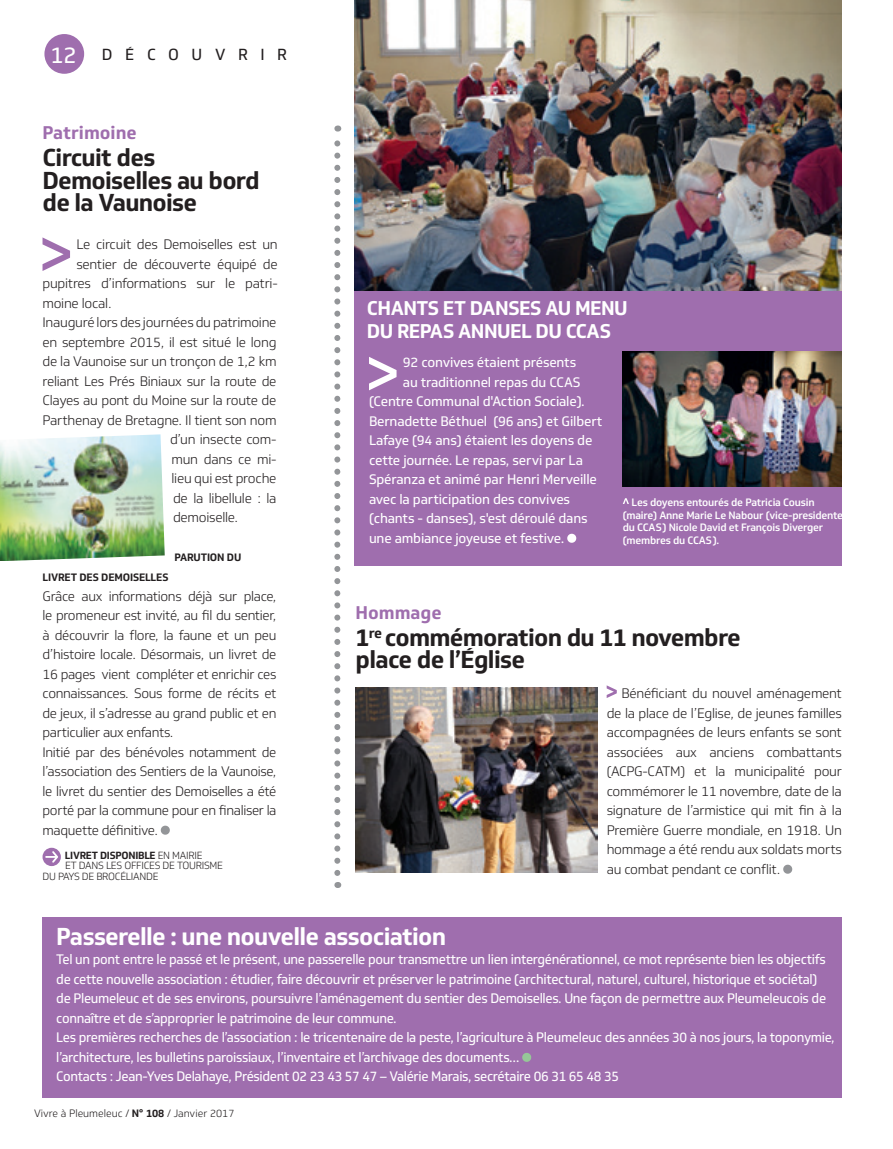
<style>
.page{position:relative;width:893px;height:1149px;background:#fff}
.page>*{position:absolute;margin:0;border:0;box-sizing:border-box;transform-origin:0 0}
.t1{font:24px/22.5px "Soleto Bold new";letter-spacing:-.03em;color:#231f20}
.t2{font:24px "Soleto Bold new";letter-spacing:-.03em;color:#fff}
.t3{font:19.5px/22.5px "Soleto Bold new";letter-spacing:-.03em;color:#fff}
.t4{font:18px "Soleto Bold new";color:#9f6eae}
.t5{font:15.75px "Soleto Regular new";letter-spacing:.8em;color:#231f20}
.t6{font:13.5px/19.5px "Soleto Light new";letter-spacing:-.02em;color:#231f20}
.t7{font:13.5px/19.5px "Soleto Regular new";letter-spacing:-.025em;color:#fff}
.t8{font:10.5px/12.6px "Soleto Medium new";letter-spacing:-.02em;color:#fff}
.t9{font:10.5px "Soleto Light new";color:#231f20}
.t10{font:10.5px "Soleto Bold new";letter-spacing:-.015em;color:#231f20}
.t11{font:10.2px/10.5px "Soleto Light new";letter-spacing:-.025em;color:#231f20}
.t12{font:10.2px "Soleto Bold new";letter-spacing:-.025em;color:#231f20}
.s1{font-size:22.5px;color:#fff}
.s2{font-family:"Soleto Light new"}
.s3{font-family:"Soleto Bold new"}
</style>
<div class="page">
<div style="left:354px;top:0;width:488px;height:566px;background:#9f6eae"></div>
<div style="left:43px;top:916px;width:799px;height:181px;background:#9f6eae"></div>
<svg style="left:334px;top:125px;width:6px;height:747px"></svg>
<svg style="left:161px;top:825px;width:9px;height:9px"></svg>
<svg style="left:43px;top:237px;width:27px;height:34px"></svg>
<svg style="left:43px;top:847px;width:18px;height:18px"></svg>
<img style="left:623px;top:351px;width:219px;height:135px">
<img style="left:354px;top:0;width:488px;height:291px">
<svg style="left:567px;top:533px;width:9px;height:9px"></svg>
<svg style="left:623px;top:498px;width:6px;height:6px"></svg>
<svg style="left:369px;top:357px;width:28px;height:33px"></svg>
<svg style="left:607px;top:685px;width:10px;height:12px"></svg>
<svg style="left:783px;top:864px;width:9px;height:9px"></svg>
<img style="left:356px;top:687px;width:241px;height:185px">
<svg style="left:522px;top:1052px;width:9px;height:9px"></svg>
<img style="left:0;top:434px;width:165px;height:127px">
<div style="left:44px;top:34px;width:40px;height:40px;background:#9f6eae;border-radius:50%"></div>
<p class="t5" style="left:50px;top:45px;width:205px"><span class="s1">12</span> DÉCO UVRIR</p>
<h3 class="t4" style="left:43px;top:121px;width:96px">Patrimoine</h3>
<h1 class="t1" style="left:43px;top:146px;width:219px">Circuit des<br>Demoiselles au bord de la Vaunoise</h1>
<p class="t6" style="left:76px;top:235px;width:203px">Le circuit des Demoiselles est un</p>
<p class="t6" style="left:76px;top:254px;width:203px">sentier de découverte équipé de</p>
<p class="t6" style="left:43px;top:274px;width:237px">pupitres d’informations sur le patri-</p>
<p class="t6" style="left:43px;top:293px;width:71px">moine local.</p>
<p class="t6" style="left:43px;top:313px;width:236px">I nauguré lors des journées du patrimoine</p>
<p class="t6" style="left:43px;top:332px;width:235px">en septembre 2015, il est situé le long</p>
<p class="t6" style="left:43px;top:352px;width:236px">de la Vaunoise sur un tronçon de 1,2 km</p>
<p class="t6" style="left:43px;top:371px;width:236px">reliant Les Prés Biniaux sur la route de</p>
<p class="t6" style="left:43px;top:391px;width:236px">Clayes au pont du Moine sur la route de</p>
<p class="t6" style="left:43px;top:410px;width:236px">Parthenay de Bretagne. I l tient son nom</p>
<p class="t6" style="left:170px;top:430px;width:108px">d’un insecte com-</p>
<p class="t6" style="left:172px;top:449px;width:107px">mun dans ce mi-</p>
<p class="t6" style="left:172px;top:469px;width:107px">lieu qui est proche</p>
<p class="t6" style="left:173px;top:488px;width:105px">de la libellule : la</p>
<p class="t6" style="left:173px;top:508px;width:67px">demoiselle.</p>
<p class="t10" style="left:175px;top:551px;width:60px">Parution du</p>
<p class="t10" style="left:43px;top:570px;width:127px">livret des Demoiselles</p>
<p class="t6" style="left:43px;top:586px;width:236px">G râce aux informations déjà sur place, le promeneur est invité, au fil du sentier, à découvrir la flore, la faune et un peu d’histoire locale. Désormais, un livret de 16 pages vient compléter et enrichir ces connaissances. Sous forme de récits et de jeux, il s’adresse au grand public et en particulier aux enfants.<br>I nitié par des bénévoles notamment de l’association des Sentiers de la Vaunoise, le livret du sentier des Demoiselles a été porté par la commune pour en finaliser la maquette définitive.</p>
<p class="t12" style="left:65px;top:848px;width:139px">Livret disponible <span class="s2">en mairie</span></p>
<p class="t11" style="left:43px;top:860px;width:182px;text-indent:23px">et dans les offices de tourism e du Pays de Brocéliande</p>
<h2 class="t3" style="left:367px;top:297px;width:260px">Chants et danses au menu du repas annuel du CCAS</h2>
<p class="t7" style="left:403px;top:352px;width:175px">92 convives étaient présents</p>
<p class="t7" style="left:403px;top:372px;width:170px">au traditionnel repas du CCAS</p>
<p class="t7" style="left:369px;top:391px;width:217px">(Centre Communal d'Action Sociale).</p>
<p class="t7" style="left:369px;top:411px;width:235px">Bernadette Béthuel (96 ans) et Gilbert</p>
<p class="t7" style="left:369px;top:430px;width:225px">Lafaye (94 ans) étaient les doyens de</p>
<p class="t7" style="left:369px;top:450px;width:216px">cette journée. Le repas, servi par La</p>
<p class="t7" style="left:369px;top:469px;width:229px">Spéranza et animé par Henri Merveille</p>
<p class="t7" style="left:369px;top:489px;width:203px">avec la participation des convives</p>
<p class="t7" style="left:369px;top:508px;width:220px">(chants - danses), s'est déroulé dans</p>
<p class="t7" style="left:369px;top:528px;width:197px">une ambiance joyeuse et festive.</p>
<p class="t8" style="left:623px;top:496px;width:222px;text-indent:9px">Les doyens entourés de Patricia Cousin (maire) Anne Marie Le Nabour (vice-presidente du CCAS) Nicole David et François Diverger (membres du CCAS).</p>
<h3 class="t4" style="left:356px;top:601px;width:88px">Hommage</h3>
<h1 class="t1" style="left:356px;top:626px;width:387px">1<sup>re</sup> commémoration du 11 novembre place de l’église</h1>
<p class="t6" style="left:607px;top:683px;width:237px;text-align:justify;text-indent:15px">Bénéficiant du nouvel aménagement de la place de l’Eglise, de jeunes familles accompagnées de leurs enfants se sont associées aux anciens combattants (ACPG-CATM) et la municipalité pour commémorer le 11 novembre, date de la signature de l’armistice qui mit fin à la Première Guerre mondiale, en 1918. Un hommage a été rendu aux soldats morts au combat pendant ce conflit.</p>
<h1 class="t2" style="left:56px;top:920px;width:391px">Passerelle : une nouvelle association</h1>
<p class="t7" style="left:56px;top:949px;width:780px">Tel un pont entre le passé et le présent, une passerelle pour transmettre un lien intergénérationnel, ce mot représente bien les objectifs de cette nouvelle association : étudier, faire découvrir et préserver le patrimoine (architectural, naturel, culturel, historique et sociétal) de Pleumeleuc et de ses environs, poursuivre l’aménagement du sentier des Demoiselles. Une façon de permettre aux Pleumeleucois de connaître et de s’approprier le patrimoine de leur commune.<br>Les premières recherches de l’association : le tricentenaire de la peste, l’agriculture à Pleumeleuc des années 30 à nos jours, la toponymie, l’architecture, les bulletins paroissiaux, l’inventaire et l’archivage des documents…<br>Contacts : Jean-Yves Delahaye, Président 02 23 43 57 47 – Valérie Marais, secrétaire 06 31 65 48 35</p>
<p class="t9" style="left:34px;top:1106px;width:202px">Vivre à Pleumeleuc / <span class="s3">N° 108</span> / Janvier 2017</p>
</div>
